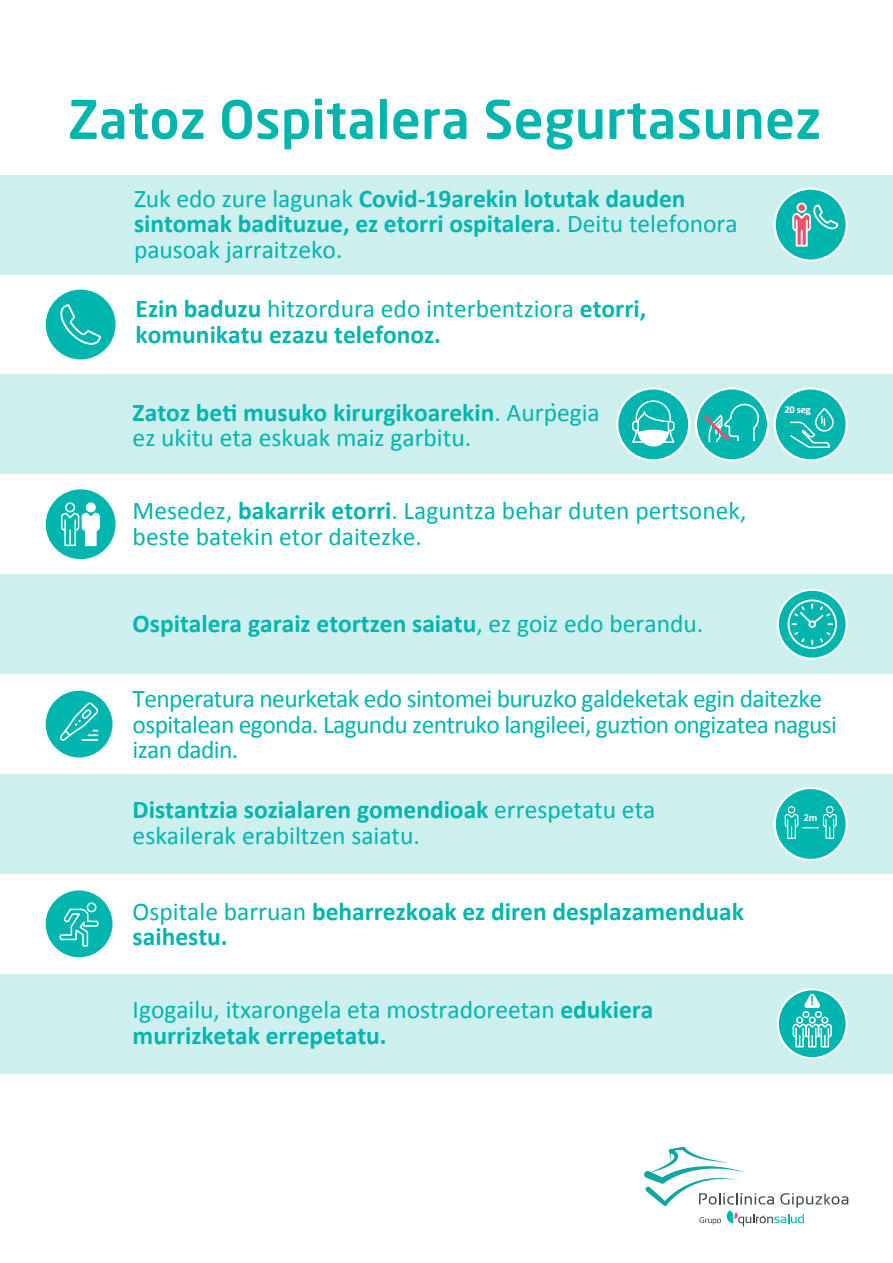
<style>
.page{position:relative;width:893px;height:1263px;background:#fff}
.page>*{position:absolute;margin:0;border:0;box-sizing:border-box;transform-origin:0 0}
.t1{font:500 52.5px "Neo Sans W1 G";letter-spacing:.005em;color:#00b5ae}
.t2{font:700 25.5px/25.5px "Calibri";color:#00b5ae}
.t3{font:25.5px/25.5px "Calibri";color:#00b5ae}
.t4{font:25.5px/25.5px "Calibri";letter-spacing:-.025em;color:#00b5ae}
.t5{font:700 13.5px "Calibri";color:#00b5ae}
.t6{font:700 10.5px "Calibri";letter-spacing:-.025em;color:#fff}
.s1{font-weight:400}
.s2{font-weight:700}
</style>
<div class="page">
<div style="left:0;top:175px;width:893px;height:100px;background:#cdf0ef"></div>
<div style="left:0;top:374px;width:893px;height:100px;background:#cdf0ef"></div>
<div style="left:0;top:574px;width:893px;height:100px;background:#cdf0ef"></div>
<div style="left:0;top:774px;width:893px;height:100px;background:#cdf0ef"></div>
<div style="left:0;top:974px;width:893px;height:100px;background:#cdf0ef"></div>
<div style="left:45px;top:488px;width:72px;height:72px;background:#00b5ae;border-radius:50%"></div>
<div style="left:44px;top:487px;width:74px;height:74px;border:2px solid #fff;border-radius:50%"></div>
<div style="left:65px;top:502px;width:10px;height:10px;border:2px solid #fff;border-radius:50%"></div>
<div style="left:64px;top:519px;width:12px;height:27px;border:2px solid #fff"></div>
<div style="left:87px;top:503px;width:8px;height:9px;background:#fff;border-radius:50%"></div>
<div style="left:86px;top:502px;width:10px;height:10px;border:2px solid #fff;border-radius:50%"></div>
<svg style="left:85px;top:545px;width:12px;height:1px"></svg>
<svg style="left:61px;top:511px;width:40px;height:34px"></svg>
<svg style="left:778px;top:590px;width:69px;height:69px;background:#1fbeb8"></svg>
<div style="left:777px;top:589px;width:71px;height:71px;border:2px solid #fff;border-radius:50%"></div>
<div style="left:788px;top:599px;width:49px;height:50px;border:2px solid #fff;border-radius:50%"></div>
<svg style="left:792px;top:604px;width:40px;height:40px;background:#26c0ba"></svg>
<div style="left:45px;top:690px;width:69px;height:68px;background:#00b5ae;border-radius:50%"></div>
<div style="left:44px;top:689px;width:71px;height:70px;border:2px solid #fff;border-radius:50%"></div>
<svg style="left:60px;top:702px;width:39px;height:39px"></svg>
<div style="left:775px;top:189px;width:72px;height:72px;background:#00b5ae;border-radius:50%"></div>
<div style="left:774px;top:187px;width:74px;height:75px;border:2px solid #fff;border-radius:50%"></div>
<svg style="left:796px;top:246px;width:12px;height:1px"></svg>
<svg style="left:792px;top:203px;width:47px;height:43px"></svg>
<div style="left:775px;top:788px;width:72px;height:72px;background:#00b5ae;border-radius:50%"></div>
<div style="left:774px;top:787px;width:74px;height:74px;border:2px solid #fff;border-radius:50%"></div>
<div style="left:788px;top:806px;width:7px;height:7px;border:1px solid #fff;border-radius:50%"></div>
<div style="left:787px;top:819px;width:9px;height:20px;border:1px solid #fff"></div>
<div style="left:826px;top:806px;width:7px;height:7px;border:1px solid #fff;border-radius:50%"></div>
<div style="left:825px;top:819px;width:9px;height:20px;border:1px solid #fff"></div>
<svg style="left:784px;top:813px;width:53px;height:25px"></svg>
<div style="left:778px;top:989px;width:69px;height:69px;background:#00b5ae;border-radius:50%"></div>
<div style="left:777px;top:988px;width:71px;height:71px;border:2px solid #fff;border-radius:50%"></div>
<div style="left:809px;top:1016px;width:7px;height:8px;border:2px solid #fff;border-radius:50%"></div>
<div style="left:796px;top:1016px;width:7px;height:8px;border:2px solid #fff;border-radius:50%"></div>
<div style="left:802px;top:1011px;width:7px;height:7px;border:2px solid #fff;border-radius:50%"></div>
<div style="left:815px;top:1011px;width:7px;height:7px;border:2px solid #fff;border-radius:50%"></div>
<div style="left:821px;top:1016px;width:7px;height:8px;border:2px solid #fff;border-radius:50%"></div>
<svg style="left:792px;top:1023px;width:40px;height:24px"></svg>
<svg style="left:804px;top:993px;width:16px;height:15px"></svg>
<div style="left:45px;top:288px;width:72px;height:72px;background:#00b5ae;border-radius:50%"></div>
<div style="left:44px;top:287px;width:74px;height:75px;border:2px solid #fff;border-radius:50%"></div>
<svg style="left:60px;top:304px;width:41px;height:41px"></svg>
<div style="left:617px;top:388px;width:72px;height:72px;background:#00b5ae;border-radius:50%"></div>
<div style="left:616px;top:387px;width:74px;height:74px;border:2px solid #fff;border-radius:50%"></div>
<svg style="left:632px;top:400px;width:43px;height:47px"></svg>
<div style="left:696px;top:388px;width:72px;height:72px;background:#00b5ae;border-radius:50%"></div>
<div style="left:695px;top:387px;width:74px;height:74px;border:2px solid #fff;border-radius:50%"></div>
<svg style="left:701px;top:403px;width:59px;height:41px"></svg>
<div style="left:45px;top:889px;width:69px;height:69px;background:#00b5ae;border-radius:50%"></div>
<div style="left:44px;top:888px;width:71px;height:71px;border:2px solid #fff;border-radius:50%"></div>
<div style="left:87px;top:902px;width:10px;height:10px;border:2px solid #fff;border-radius:50%"></div>
<svg style="left:59px;top:908px;width:40px;height:39px"></svg>
<div style="left:775px;top:388px;width:72px;height:72px;background:#00b5ae;border-radius:50%"></div>
<div style="left:774px;top:387px;width:74px;height:74px;border:2px solid #fff;border-radius:50%"></div>
<div style="left:815px;top:408px;width:19px;height:24px;border:2px solid #fff;border-radius:9px"></div>
<svg style="left:790px;top:416px;width:41px;height:32px"></svg>
<svg style="left:644px;top:1147px;width:204px;height:79px"></svg>
<h1 class="t1" style="left:68px;top:86px;width:755px">Zatoz Ospitalera Segurtasunez</h1>
<p class="t2" style="left:134px;top:185px;width:605px"><span class="s1">Zuk edo zure lagunak</span> Covid-19arekin lotutak dauden sintomak badituzue, ez etorri ospitalera<span class="s1">. Deitu telefonora pausoak jarraitzeko.</span></p>
<p class="t2" style="left:136px;top:295px;width:512px">Ezin baduzu <span class="s1">hitzordura edo interbentziora</span> etorri, komunikatu ezazu telefonoz.</p>
<p class="t3" style="left:550px;top:383px;width:8px">.</p>
<p class="t3" style="left:133px;top:398px;width:469px"><span class="s2">Zatoz beti musuko kirurgikoarekin</span>. Aurpegia ez ukitu eta eskuak maiz garbitu.</p>
<p class="t3" style="left:133px;top:497px;width:615px">Mesedez, <span class="s2">bakarrik etorri</span>. Laguntza behar duten pertsonek, beste batekin etor daitezke.</p>
<p class="t2" style="left:133px;top:610px;width:572px">Ospitalera garaiz etortzen saiatu<span class="s1">, ez goiz edo berandu.</span></p>
<p class="t6" style="left:784px;top:403px;width:28px">20 seg</p>
<p class="t4" style="left:133px;top:685px;width:706px">Tenperatura neurketak edo sintomei buruzko galdeketak egin daitezke ospitalean egonda. Lagundu zentruko langileei, guztion ongizatea nagusi izan dadin.</p>
<p class="t3" style="left:133px;top:795px;width:524px"><span class="s2">Distantzia sozialaren gomendioak</span> errespetatu eta eskailerak erabiltzen saiatu.</p>
<p class="t2" style="left:133px;top:897px;width:613px"><span class="s1">Ospitale barruan</span> beharrezkoak ez diren desplazamenduak saihestu.</p>
<p class="t3" style="left:133px;top:996px;width:522px">Igogailu, itxarongela eta mostradoreetan <span class="s2">edukiera murrizketak errepetatu.</span></p>
<p class="t6" style="left:804px;top:811px;width:15px">2m</p>
<p class="t5" style="left:810px;top:992px;width:6px">!</p>
</div>
